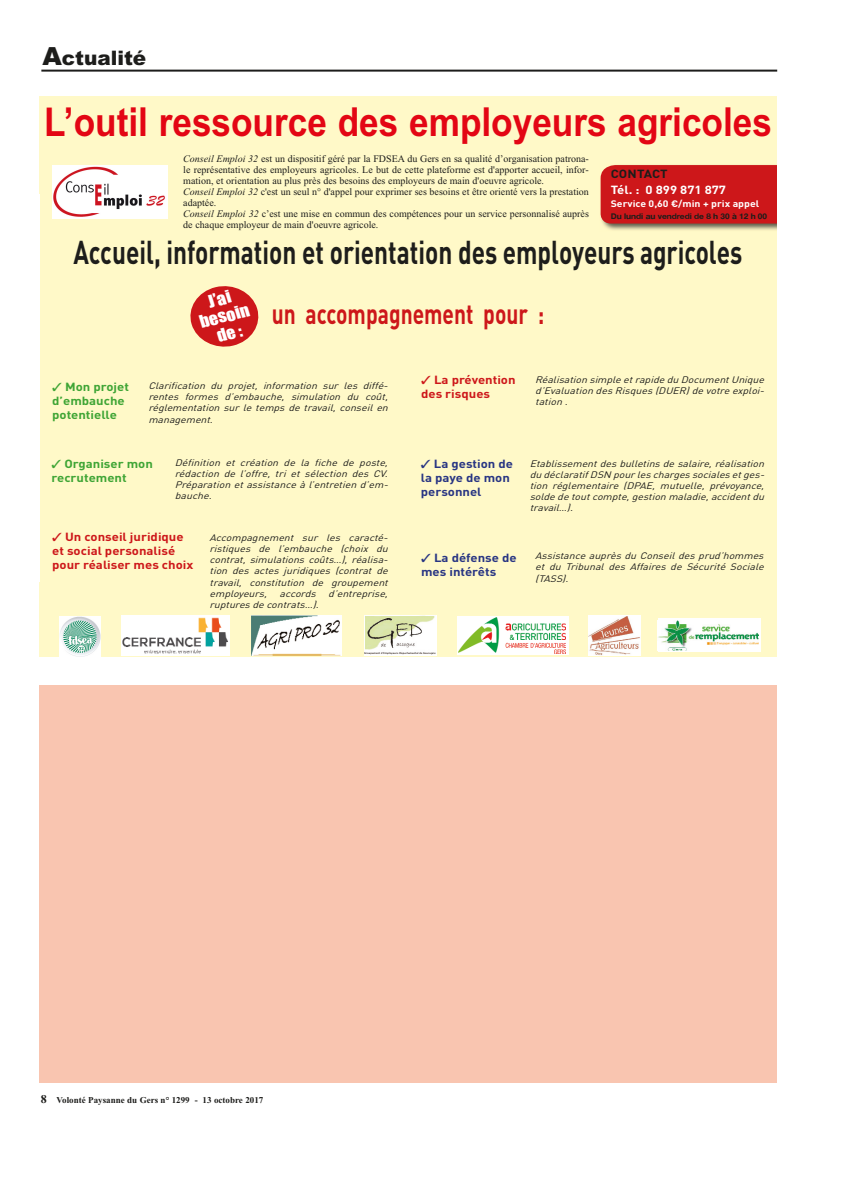
<style>
.page{position:relative;width:842px;height:1191px;background:#fff}
.page>*{position:absolute;margin:0;border:0;box-sizing:border-box;transform-origin:0 0}
.t1{font:700 40px "Arial";color:#e30614;scale:.88 1}
.t2{font:32.6px "DINOT Bold+FEJDZK";color:#1d1d1b;scale:.75 1}
.t3{font:28px "DINOT Bold+FEJDZK";color:#cd171a;scale:.75 1}
.t4{font:900 20px "Arial";color:#1d1d1b}
.t5{font:16.3px/17.7px "Impact+T42+DXNLOR";color:#fff;text-align:center;scale:1.11 1}
.t6{font:11.7px/14px "DINOT Bold+FEJDZK";color:#cd171a;scale:1.12 1}
.t7{font:11.7px/14px "DINOT Bold+FEJDZK";color:#3fa535;scale:1.12 1}
.t8{font:11.7px/14px "DINOT Bold+FEJDZK";color:#283583;scale:1.12 1}
.t9{font:11.7px "DINOT Bold+FEJDZK";color:#fff;scale:1.12 1}
.t10{font:11.7px "DINOT Bold+FEJDZK";color:#1d1d1b;scale:1.12 1}
.t11{font:10px/11px "Times New Roman";color:#1d1d1b}
.t12{font:italic 9.4px/11.2px "DINOT+SCCFYK";color:#1d1d1b;text-align:justify;scale:1.12 1}
.t13{font:9.4px "DINOT Bold+FEJDZK";color:#fff;scale:1.12 1}
.t14{font:700 9px "Times New Roman";color:#1d1d1b}
.t15{font:7.8px "Helvetica Neue Bold+T42+WVFWAV";color:#1d1d1b;scale:1.07 1}
.s1{font-size:25px}
.s2{font-style:italic}
.s3{font-size:12px}
</style>
<div class="page">
<hr style="left:41px;top:70px;width:736px;height:2px;background:#1d1d1b">
<div style="left:40px;top:96px;width:737px;height:98px;background:#fff9c8"></div>
<div style="left:40px;top:582px;width:737px;height:75px;background:#fff9c8"></div>
<div style="left:40px;top:162px;width:737px;height:454px;background:#fff9c8"></div>
<svg style="left:190px;top:286px;width:69px;height:61px"></svg>
<img style="left:600px;top:175px;width:177px;height:55px">
<div style="left:601px;top:165px;width:176px;height:59px;background:#cd171a"></div>
<img style="left:52px;top:165px;width:116px;height:54px">
<img style="left:60px;top:616px;width:40px;height:40px">
<img style="left:121px;top:616px;width:109px;height:39px">
<img style="left:252px;top:616px;width:89px;height:40px">
<div style="left:457px;top:616px;width:111px;height:39px;background:#fff"></div>
<img style="left:459px;top:618px;width:106px;height:35px">
<div style="left:658px;top:618px;width:102px;height:34px;background:#fff"></div>
<img style="left:658px;top:620px;width:101px;height:30px">
<img style="left:364px;top:616px;width:72px;height:39px">
<div style="left:588px;top:615px;width:53px;height:40px;background:#fff"></div>
<img style="left:588px;top:616px;width:52px;height:39px">
<div style="left:40px;top:686px;width:737px;height:397px;background:#f9c5b0"></div>
<h3 class="t4" style="left:42px;top:51px;width:105px"><span class="s1">A</span>ctualité</h3>
<h1 class="t1" style="left:44px;top:107px;width:828px">L’outil ressource des employeurs agricoles</h1>
<p class="t11" style="left:183px;top:154px;width:407px"><span class="s2">Conseil Emploi 32</span> est un dispositif géré par la FDSEA du Gers en sa qualité d’organisation patrona&shy;le représentative des employeurs agricoles. Le but de cette plateforme est d'apporter accueil, infor&shy;mation, et orientation au plus près des besoins des employeurs de main d'oeuvre agricole.<br><span class="s2">Conseil Emploi 32</span> c'est un seul n° d'appel pour exprimer ses besoins et être orienté vers la prestation adaptée.<br><span class="s2">Conseil Emploi 32</span> c’est une mise en commun des compétences pour un service personnalisé auprès de chaque employeur de main d'oeuvre agricole.</p>
<p class="t10" style="left:611px;top:169px;width:52px">CONTACT</p>
<p class="t9" style="left:611px;top:186px;width:104px">Tél. : 0 899 871 877</p>
<p class="t13" style="left:611px;top:200px;width:134px">Service 0,60 €/min + prix appel</p>
<p class="t15" style="left:611px;top:212px;width:148px">Du lundi au vendredi de 8 h 30 à 12 h 00</p>
<h2 class="t2" style="left:73px;top:240px;width:894px">Accueil, information et orientation des employeurs agricoles</h2>
<h3 class="t5" style="left:195px;top:296px;width:47px;rotate:-13deg">J’ai besoin de :</h3>
<h3 class="t3" style="left:272px;top:304px;width:365px">un accompagnement pour :</h3>
<p class="t6" style="left:421px;top:374px;width:86px;text-indent:13px">La prévention des risques</p>
<p class="t12" style="left:148px;top:381px;width:217px">Clarification du projet, information sur les diffé&shy;rentes formes d’embauche, simulation du coût, réglementation sur le temps de travail, conseil en management.</p>
<p class="t7" style="left:52px;top:381px;width:70px;text-indent:13px">Mon projet d’embauche potentielle</p>
<p class="t7" style="left:52px;top:457px;width:92px;text-indent:13px">Organiser mon recrutement</p>
<p class="t12" style="left:175px;top:458px;width:194px">Définition et création de la fiche de poste, rédaction de l’offre, tri et sélection des CV.<br>Préparation et assistance à l’entretien d’em&shy;bauche.</p>
<p class="t8" style="left:421px;top:458px;width:84px;text-indent:13px">La gestion de la paye de mon personnel</p>
<p class="t6" style="left:52px;top:531px;width:128px;text-indent:13px">Un conseil juridique et social personalisé pour réaliser mes choix</p>
<p class="t12" style="left:210px;top:533px;width:163px">Accompagnement sur les caracté&shy;ristiques de l’embauche (choix du contrat, simulations coûts…), réalisa&shy;tion des actes juridiques (contrat de travail, constitution de groupement employeurs, accords d’entreprise, ruptures de contrats…).</p>
<p class="t8" style="left:421px;top:552px;width:87px;text-indent:13px">La défense de mes intérêts</p>
<p class="t12" style="left:535px;top:375px;width:208px">Réalisation simple etrapide du DocumentUnique d’Evaluation des Risques (DUER)de votre exploi&shy;tation .</p>
<p class="t12" style="left:530px;top:459px;width:213px">Etablissement des bulletins de salaire, réalisation du déclaratifDSN pourles charges sociales etges&shy;tion réglementaire (DPAE, mutuelle, prévoyance, solde de toutcompte,gestion maladie,accidentdu travail…).</p>
<p class="t12" style="left:535px;top:551px;width:208px">Assistance auprès du Conseil des prud’hommes et du Tribunal des Affaires de Sécurité Sociale (TASS).</p>
<p class="t14" style="left:41px;top:1097px;width:224px"><span class="s3">8</span> Volonté Paysanne du Gers n° 1299 - 13 octobre 2017</p>
</div>
